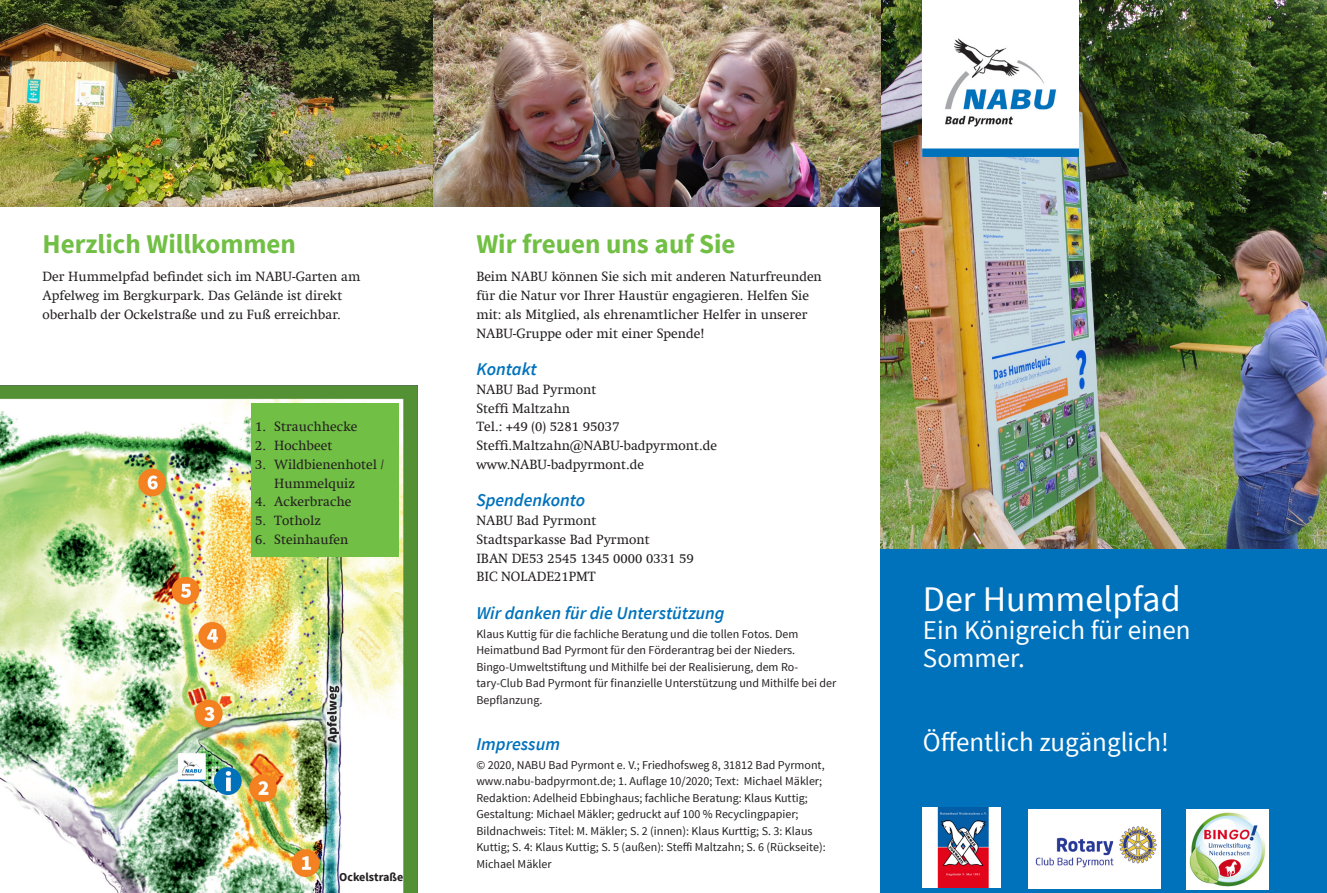
<style>
.page{position:relative;width:1327px;height:893px;background:#fff}
.page>*{position:absolute;margin:0;border:0;box-sizing:border-box;transform-origin:0 0}
._01_-_Titelseite_Übe{font:36px "Source Sans Pro";color:#fff}
._01_-_Titelseite_Übe-2{font:27px "Source Sans Pro";color:#fff}
._02_-_H2_Überschrift{font:700 27px "Source Sans Pro";color:#71bf44}
._03_-_H3_Zwischenübe{font:italic 600 18px "Source Sans Pro";color:#0072bc}
._05_-_P_Fließtext{font:13.5px/18.8px "Swift Com";color:#231f20}
._06_-_Kleiner_Text{font:12px/16.5px "Source Sans Pro";color:#231f20}
._06_-_Kleiner_Text-2{font:700 12px "Source Sans Pro";color:#231f20}
</style>
<div class="page">
<img style="left:880px;top:0;width:447px;height:549px">
<div style="left:880px;top:549px;width:447px;height:344px;background:#0072bc"></div>
<img style="left:0;top:0;width:880px;height:206px">
<img style="left:923px;top:0;width:156px;height:156px">
<img style="left:923px;top:807px;width:78px;height:80px">
<img style="left:1028px;top:809px;width:132px;height:80px">
<img style="left:1186px;top:809px;width:83px;height:81px">
<img style="left:0;top:386px;width:417px;height:507px">
<div style="left:251px;top:403px;width:147px;height:154px;background:#71bf44"></div>
<h2 class="_02_-_H2_Überschrift" style="left:43px;top:227px;width:255px">Herzlich Willkommen</h2>
<p class="_05_-_P_Fließtext" style="left:43px;top:267px;width:319px">Der Hummelpfad befindet sich im NABU-Garten am<br>Apfelweg im Bergkurpark. Das Gelände ist direkt oberhalb der Ockelstraße und zu Fuß erreichbar.</p>
<p class="_05_-_P_Fließtext" style="left:255px;top:417px;width:104px">1. Strauchhecke</p>
<p class="_05_-_P_Fließtext" style="left:255px;top:436px;width:79px">2. Hochbeet</p>
<p class="_05_-_P_Fließtext" style="left:274px;top:455px;width:111px;text-indent:-19px">3. Wildbienenhotel /<br>Hummelquiz</p>
<p class="_05_-_P_Fließtext" style="left:255px;top:492px;width:98px">4. Ackerbrache</p>
<p class="_05_-_P_Fließtext" style="left:255px;top:511px;width:67px">5. Totholz</p>
<p class="_05_-_P_Fließtext" style="left:255px;top:530px;width:95px">6. Steinhaufen</p>
<p class="_06_-_Kleiner_Text-2" style="left:339px;top:870px;width:66px">Ockelstraße</p>
<h2 class="_02_-_H2_Überschrift" style="left:476px;top:227px;width:261px">Wir freuen uns auf Sie</h2>
<p class="_05_-_P_Fließtext" style="left:476px;top:267px;width:347px">Beim NABU können Sie sich mit anderen Naturfreunden für die Natur vor Ihrer Haustür engagieren. Helfen Sie mit: als Mitglied, als ehrenamtlicher Helfer in unserer NABU-Gruppe oder mit einer Spende!</p>
<p class="_03_-_H3_Zwischenübe" style="left:476px;top:358px;width:62px">Kontakt</p>
<p class="_05_-_P_Fließtext" style="left:476px;top:380px;width:145px">NABU Bad Pyrmont<br>Steffi Maltzahn<br>Tel.: +49 (0) 5281 95037</p>
<p class="_05_-_P_Fließtext" style="left:476px;top:436px;width:242px">Steffi.Maltzahn@NABU-badpyrmont.de www.NABU-badpyrmont.de</p>
<p class="_03_-_H3_Zwischenübe" style="left:476px;top:489px;width:111px">Spendenkonto</p>
<p class="_05_-_P_Fließtext" style="left:476px;top:511px;width:219px">NABU Bad Pyrmont<br>Stadtsparkasse Bad Pyrmont<br>IBAN DE53 2545 1345 0000 0331 59<br>BIC NOLADE21PMT</p>
<p class="_03_-_H3_Zwischenübe" style="left:476px;top:602px;width:250px">Wir danken für die Unterstützung</p>
<p class="_06_-_Kleiner_Text" style="left:476px;top:625px;width:361px">Klaus Kuttig für die fachliche Beratung und die tollen Fotos. Dem Heimatbund Bad Pyrmont für den Förderantrag bei der Nieders.<br>Bingo-Umweltstiftung und Mithilfe bei der Realisierung, dem Ro&shy;tary-Club Bad Pyrmont für finanzielle Unterstützung und Mithilfe bei der Bepflanzung.</p>
<p class="_03_-_H3_Zwischenübe" style="left:476px;top:733px;width:85px">Impressum</p>
<p class="_06_-_Kleiner_Text" style="left:476px;top:757px;width:351px">© 2020, NABU Bad Pyrmont e. V.; Friedhofsweg 8, 31812 Bad Pyrmont, www.nabu-badpyrmont.de; 1. Auflage 10/2020; Text: Michael Mäkler; Redaktion: Adelheid Ebbinghaus; fachliche Beratung: Klaus Kuttig; Gestaltung: Michael Mäkler; gedruckt auf 100 % Recyclingpapier; Bildnachweis: Titel: M. Mäkler; S. 2 (innen): Klaus Kurttig; S. 3: Klaus Kuttig; S. 4: Klaus Kuttig; S. 5 (außen): Steffi Maltzahn; S. 6 (Rückseite):<br>Michael Mäkler</p>
<p class="_01_-_Titelseite_Übe" style="left:923px;top:576px;width:259px">Der Hummelpfad</p>
<p class="_01_-_Titelseite_Übe-2" style="left:923px;top:613px;width:269px">Ein Königreich für einen</p>
<p class="_01_-_Titelseite_Übe-2" style="left:923px;top:641px;width:103px">Sommer.</p>
<p class="_01_-_Titelseite_Übe-2" style="left:923px;top:725px;width:248px">Öffentlich zugänglich!</p>
</div>
